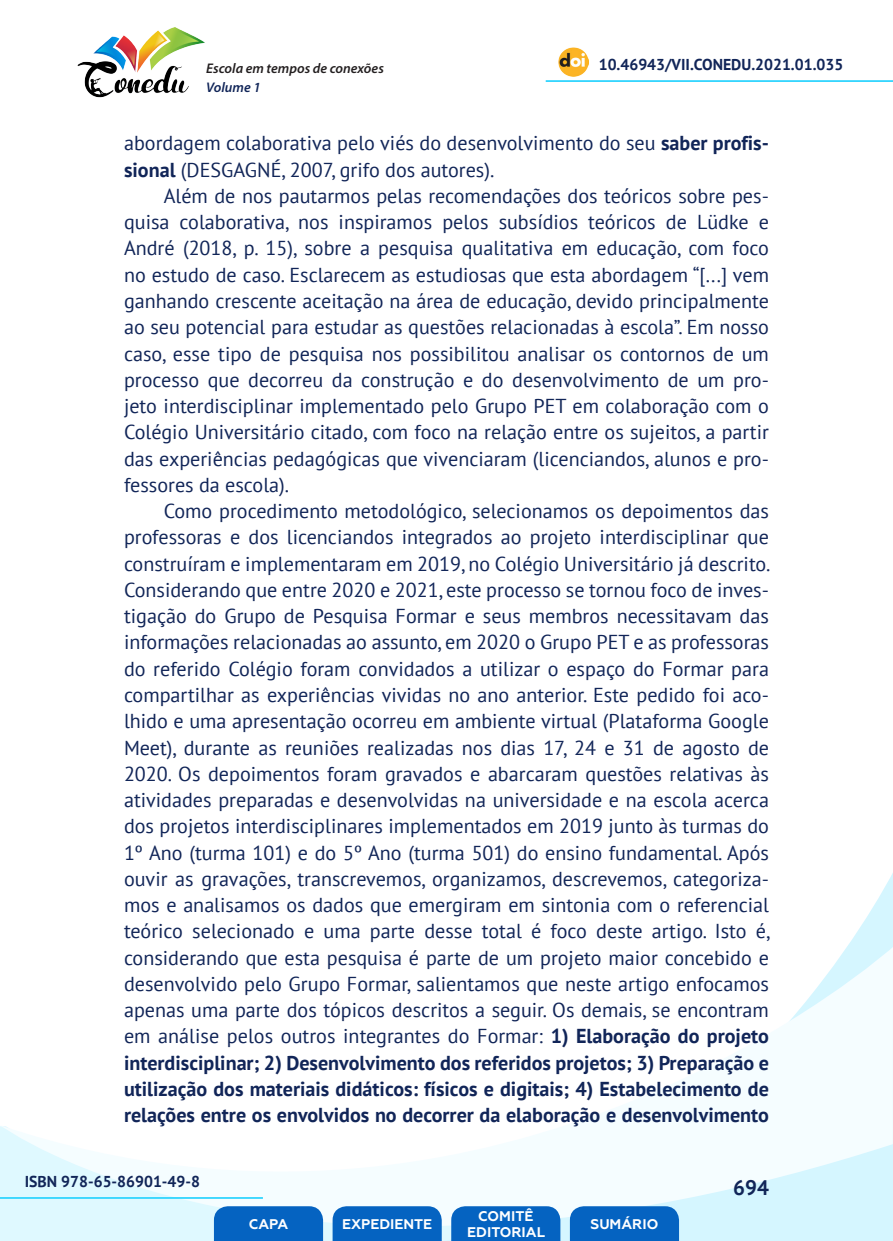
<style>
.page{position:relative;width:893px;height:1241px;background:#fff}
.page>*{position:absolute;margin:0;border:0;box-sizing:border-box;transform-origin:0 0}
.t1{font:700 21px "PT Sans";color:#112558}
._8_CORPO{font:20.12px/26.2px "PT Sans";color:#112558;text-align:justify}
.t2{font:700 15.75px "PT Sans";color:#112558}
.t3{font:700 14px/16.8px "Geometria";color:#fff;text-align:center}
.t4{font:italic 600 14px "Myriad Pro";color:#231f20}
.t5{font:italic 600 14px "Myriad Pro";color:#112558}
.s1{font-weight:700}
</style>
<div class="page">
<svg style="left:848px;top:873px;width:45px;height:73px"></svg>
<svg style="left:0;top:946px;width:893px;height:294px"></svg>
<hr style="left:0;top:1196px;width:263px;height:2px;background:#2dd4fe">
<hr style="left:546px;top:80px;width:347px;height:2px;background:#2dd4fe">
<img style="left:559px;top:47px;width:30px;height:30px">
<img style="left:77px;top:27px;width:128px;height:71px">
<svg style="left:214px;top:1205px;width:109px;height:35px;background:#126bc4"></svg>
<svg style="left:333px;top:1205px;width:109px;height:35px;background:#126bc4"></svg>
<svg style="left:451px;top:1205px;width:109px;height:35px;background:#126bc4"></svg>
<svg style="left:570px;top:1205px;width:109px;height:35px;background:#116bc4"></svg>
<p class="t4" style="left:206px;top:59px;width:179px">Escola em tempos de conexões</p>
<p class="t2" style="left:599px;top:54px;width:246px">10.46943/VII.CONEDU.2021.01.035</p>
<p class="t5" style="left:206px;top:78px;width:56px">Volume 1</p>
<p class="_8_CORPO" style="left:124px;top:130px;width:646px">abordagem colaborativa pelo viés do desenvolvimento do seu <span class="s1">saber profis&shy;sional</span> (DESGAGNÉ, 2007, grifo dos autores).</p>
<p class="_8_CORPO" style="left:124px;top:182px;width:646px;text-indent:40px">Além de nos pautarmos pelas recomendações dos teóricos sobre pes&shy;quisa colaborativa, nos inspiramos pelos subsídios teóricos de Lüdke e André (2018, p. 15), sobre a pesquisa qualitativa em educação, com foco no estudo de caso. Esclarecem as estudiosas que esta abordagem “[...] vem ganhando crescente aceitação na área de educação, devido principalmente ao seu potencial para estudar as questões relacionadas à escola”. Em nosso caso, esse tipo de pesquisa nos possibilitou analisar os contornos de um processo que decorreu da construção e do desenvolvimento de um pro&shy;jeto interdisciplinar implementado pelo Grupo PET em colaboração com o Colégio Universitário citado, com foco na relação entre os sujeitos, a partir das experiências pedagógicas que vivenciaram (licenciandos, alunos e pro&shy;fessores da escola).</p>
<p class="_8_CORPO" style="left:124px;top:497px;width:648px;text-indent:40px">Como procedimento metodológico, selecionamos os depoimentos das professoras e dos licenciandos integrados ao projeto interdisciplinar que construíram e implementaram em 2019, no Colégio Universitário já descrito.<br>Considerando que entre 2020 e 2021, este processo se tornou foco de inves&shy;tigação do Grupo de Pesquisa Formar e seus membros necessitavam das informações relacionadas ao assunto, em 2020 o Grupo PET e as professoras do referido Colégio foram convidados a utilizar o espaço do Formar para compartilhar as experiências vividas no ano anterior. Este pedido foi aco&shy;lhido e uma apresentação ocorreu em ambiente virtual (Plataforma Google Meet), durante as reuniões realizadas nos dias 17, 24 e 31 de agosto de 2020. Os depoimentos foram gravados e abarcaram questões relativas às atividades preparadas e desenvolvidas na universidade e na escola acerca dos projetos interdisciplinares implementados em 2019 junto às turmas do 1º Ano (turma 101) e do 5º Ano (turma 501) do ensino fundamental. Após ouvir as gravações, transcrevemos, organizamos, descrevemos, categoriza&shy;mos e analisamos os dados que emergiram em sintonia com o referencial teórico selecionado e uma parte desse total é foco deste artigo. Isto é, considerando que esta pesquisa é parte de um projeto maior concebido e desenvolvido pelo Grupo Formar, salientamos que neste artigo enfocamos apenas uma parte dos tópicos descritos a seguir. Os demais, se encontram em análise pelos outros integrantes do Formar: <span class="s1">1) Elaboração do projeto interdisciplinar; 2) Desenvolvimento dos referidos projetos; 3) Preparação e utilização dos materiais didáticos: físicos e digitais; 4) Estabelecimento de relações entre os envolvidos no decorrer da elaboração e desenvolvimento</span></p>
<p class="t2" style="left:25px;top:1170px;width:177px">ISBN 978-65-86901-49-8</p>
<p class="t3" style="left:249px;top:1215px;width:41px">CAPA</p>
<p class="t3" style="left:342px;top:1215px;width:92px">EXPEDIENTE</p>
<p class="t3" style="left:467px;top:1207px;width:79px">COMITÊ<br>EDITORIAL</p>
<p class="t3" style="left:590px;top:1215px;width:69px">SUMÁRIO</p>
<p class="t1" style="left:733px;top:1173px;width:37px">694</p>
</div>
